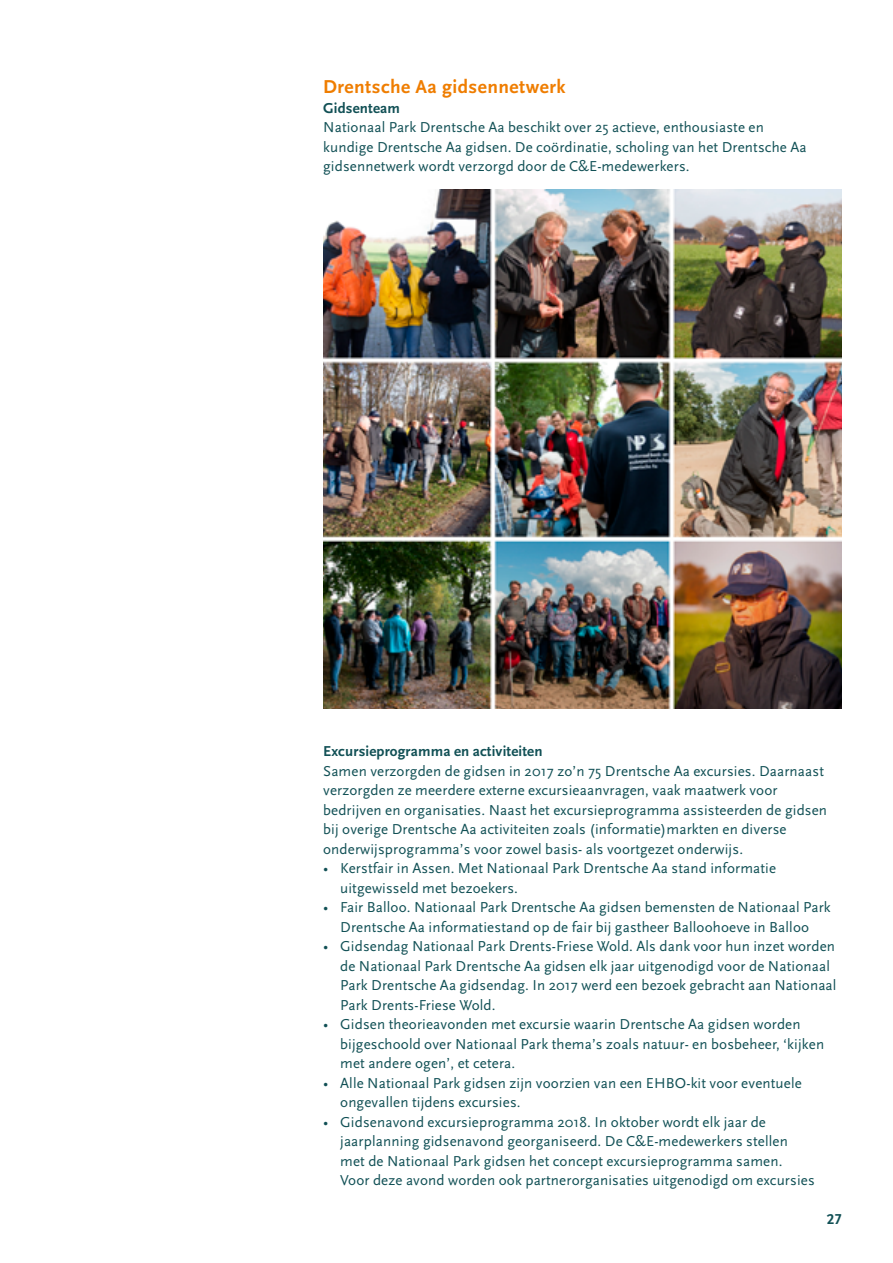
<style>
.page{position:relative;width:893px;height:1263px;background:#fff}
.page>*{position:absolute;margin:0;border:0;box-sizing:border-box;transform-origin:0 0}
.t1{font:700 19.5px "Scala Sans OT";letter-spacing:.025em;color:#ef7d00}
.t2{font:15px/19.5px "Scala Sans OT";letter-spacing:.01em;color:#115055}
.t3{font:700 15px "Scala Sans OT";letter-spacing:.01em;color:#115055}
</style>
<div class="page">
<img style="left:323px;top:190px;width:519px;height:519px">
<h1 class="t1" style="left:323px;top:76px;width:244px">Drentsche Aa gidsennetwerk</h1>
<p class="t3" style="left:323px;top:99px;width:78px">Gidsenteam</p>
<p class="t2" style="left:323px;top:118px;width:485px">Nationaal Park Drentsche Aa beschikt over 25 actieve, enthousiaste en kundige Drentsche Aa gidsen. De coördinatie, scholing van het Drentsche Aa gidsennetwerk wordt verzorgd door de C&amp;E-medewerkers.</p>
<p class="t3" style="left:323px;top:743px;width:221px">Excursieprogramma en activiteiten</p>
<p class="t2" style="left:323px;top:761px;width:505px">Samen verzorgden de gidsen in 2017 zo’n 75 Drentsche Aa excursies. Daarnaast verzorgden ze meerdere externe excursieaanvragen, vaak maatwerk voor bedrijven en organisaties. Naast het excursieprogramma assisteerden de gidsen bij overige Drentsche Aa activiteiten zoals (informatie)markten en diverse onderwijsprogramma’s voor zowel basis- als voortgezet onderwijs.</p>
<p class="t2" style="left:340px;top:859px;width:437px;text-indent:-17px">• Kerstfair in Assen. Met Nationaal Park Drentsche Aa stand informatie uitgewisseld met bezoekers.</p>
<p class="t2" style="left:323px;top:898px;width:509px;text-align:center">• Fair Balloo. Nationaal Park Drentsche Aa gidsen bemensten de Nationaal Park<br>Drentsche Aa informatiestand op de fair bij gastheer Balloohoeve in Balloo</p>
<p class="t2" style="left:340px;top:937px;width:498px;text-indent:-17px">• Gidsendag Nationaal Park Drents-Friese Wold. Als dank voor hun inzet worden de Nationaal Park Drentsche Aa gidsen elk jaar uitgenodigd voor de Nationaal Park Drentsche Aa gidsendag. In 2017 werd een bezoek gebracht aan Nationaal Park Drents-Friese Wold.</p>
<p class="t2" style="left:340px;top:1015px;width:485px;text-indent:-17px">• Gidsen theorieavonden met excursie waarin Drentsche Aa gidsen worden bijgeschoold over Nationaal Park thema’s zoals natuur- en bosbeheer, ‘kijken met andere ogen’, et cetera.</p>
<p class="t2" style="left:340px;top:1073px;width:463px;text-indent:-17px">• Alle Nationaal Park gidsen zijn voorzien van een EHBO-kit voor eventuele ongevallen tijdens excursies.</p>
<p class="t2" style="left:340px;top:1112px;width:476px;text-indent:-17px">• Gidsenavond excursieprogramma 2018. In oktober wordt elk jaar de jaarplanning gidsenavond georganiseerd. De C&amp;E-medewerkers stellen met de Nationaal Park gidsen het concept excursieprogramma samen.<br>Voor deze avond worden ook partnerorganisaties uitgenodigd om excursies</p>
<p class="t3" style="left:827px;top:1211px;width:17px">27</p>
</div>
